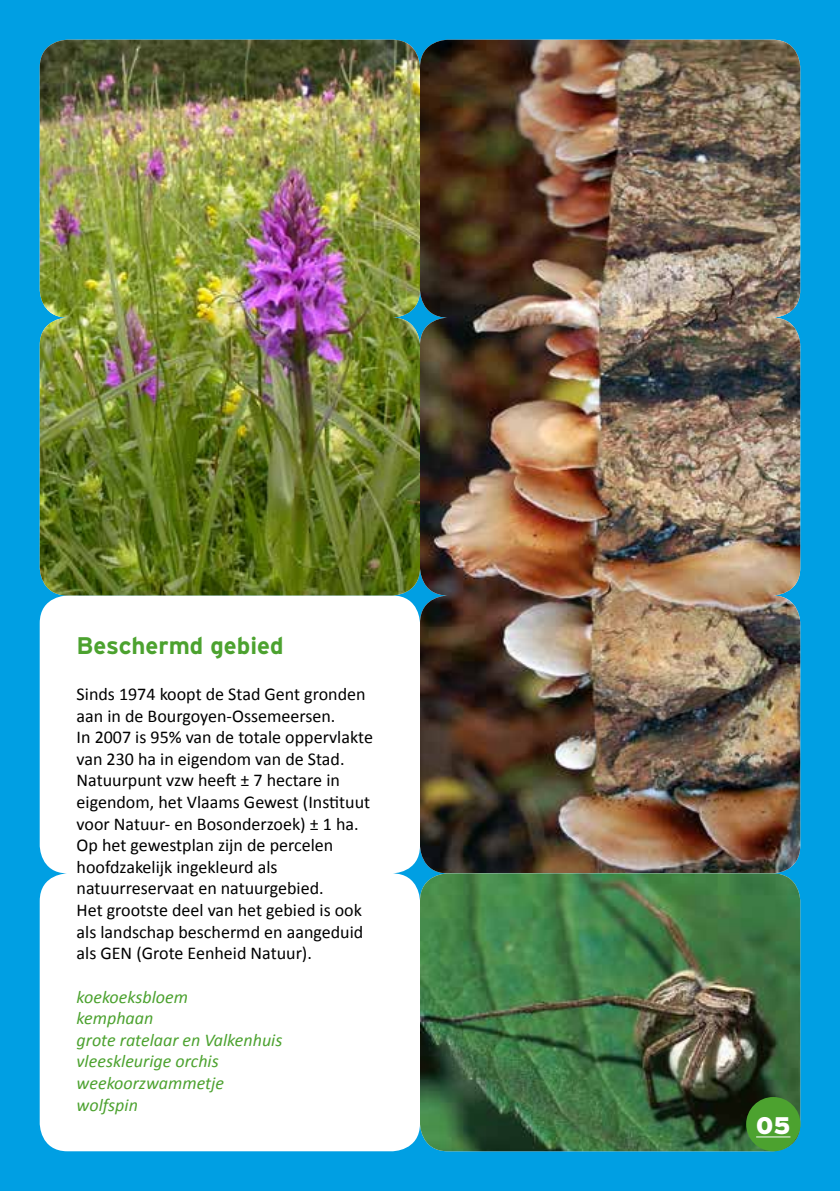
<style>
.page{position:relative;width:840px;height:1191px;background:#fff}
.page>*{position:absolute;margin:0;border:0;box-sizing:border-box;transform-origin:0 0}
.t1{font:700 24px "Interstate";color:#4ca22f}
.t2{font:900 24px "Interstate";color:#fff}
.t3{font:18px/21.6px "Calibri";color:#000}
.t4{font:italic 18px/21.6px "Calibri";color:#4ca22f}
</style>
<div class="page">
<div style="left:0;top:0;width:839px;height:1191px;background:#009fe3"></div>
<div style="left:40px;top:595px;width:380px;height:556px;background:#fff"></div>
<img style="left:40px;top:40px;width:380px;height:555px">
<img style="left:420px;top:40px;width:379px;height:1111px">
<img style="left:420px;top:873px;width:379px;height:278px;border-radius:28px">
<div style="left:745px;top:1097px;width:55px;height:54px;background:#4ca22f;border-radius:50%"></div>
<hr style="left:755px;top:1136px;width:35px;height:1px;background:#fff">
<h1 class="t1" style="left:77px;top:631px;width:208px">Beschermd gebied</h1>
<p class="t3" style="left:77px;top:683px;width:298px">Sinds 1974 koopt de Stad Gent gronden aan in de Bourgoyen-Ossemeersen.<br>In 2007 is 95% van de totale oppervlakte van 230 ha in eigendom van de Stad.<br>Natuurpunt vzw heeft ± 7 hectare in eigendom, het Vlaams Gewest (Instituut voor Natuur- en Bosonderzoek) ± 1 ha.<br>Op het gewestplan zijn de percelen hoofdzakelijk ingekleurd als natuurreservaat en natuurgebied.<br>Het grootste deel van het gebied is ook als landschap beschermd en aangeduid als GEN (Grote Eenheid Natuur).</p>
<p class="t4" style="left:77px;top:985px;width:207px">koekoeksbloem<br>kemphaan<br>grote ratelaar en Valkenhuis vleeskleurige orchis weekoorzwammetje wolfspin</p>
<h1 class="t2" style="left:755px;top:1110px;width:36px">05</h1>
</div>
